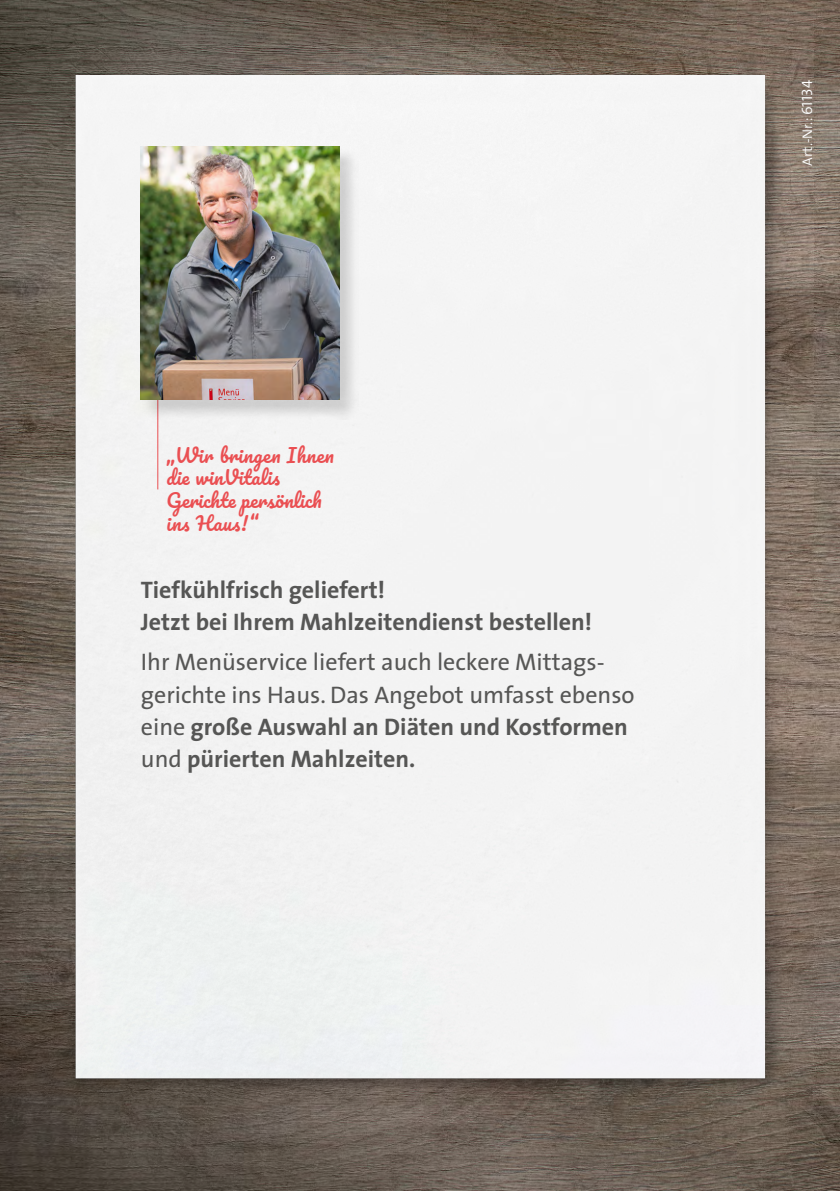
<style>
.page{position:relative;width:840px;height:1191px;background:#fff}
.page>*{position:absolute;margin:0;border:0;box-sizing:border-box;transform-origin:0 0}
.t1{font:24px/32px "The Sans";color:#565655}
.t2{font:700 24px/32px "The Sans";color:#565655}
.t3{font:19px/22.8px "Pacifico";letter-spacing:.02em;color:#ea4f52}
.t4{font:300 14px "The Sans";color:#fff}
.s1{font-weight:700}
.s2{font-family:"The Sans Semi Light Caps";font-weight:400;font-size:15px}
</style>
<div class="page">
<img style="left:0;top:0;width:839px;height:1191px">
<img style="left:35px;top:22px;width:782px;height:1109px">
<hr style="left:157px;top:379px;width:1px;height:110px;background:#ea4f52">
<div style="left:142px;top:149px;width:216px;height:271px;background:#000;opacity:.15"></div>
<img style="left:141px;top:147px;width:198px;height:253px">
<p class="t3" style="left:166px;top:444px;width:169px">„Wir bringen Ihnen die winVitalis<br>Gerichte persönlich ins Haus!“</p>
<p class="t2" style="left:141px;top:574px;width:452px">Tiefkühlfrisch geliefert!<br>Jetzt bei Ihrem Mahlzeitendienst bestellen!</p>
<p class="t1" style="left:141px;top:645px;width:495px">Ihr Menüservice liefert auch leckere Mittags&shy;gerichte ins Haus. Das Angebot umfasst ebenso eine <span class="s1">große Auswahl an Diäten und Kostformen </span>und <span class="s1">pürierten Mahlzeiten.</span></p>
<p class="t4" style="left:795px;top:166px;width:87px;rotate:-90deg">Art.-Nr.: <span class="s2">61134</span></p>
</div>
